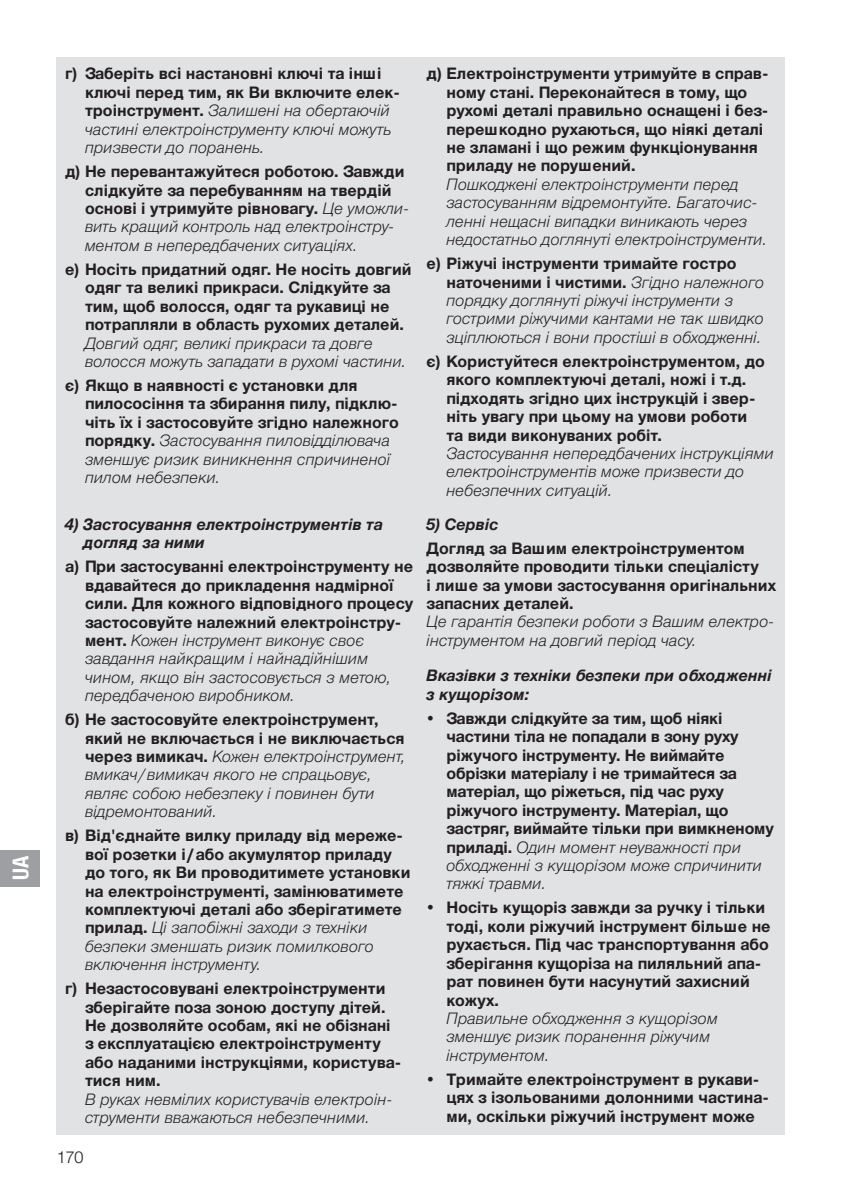
<style>
.page{position:relative;width:842px;height:1191px;background:#fff}
.page>*{position:absolute;margin:0;border:0;box-sizing:border-box;transform-origin:0 0}
.t1{font:700 22px "Gardena Sans Cond";color:#fff}
.t2{font:700 16px/18.4px "Gardena Sans";color:#231f20}
.t3{font:italic 16px/18.4px "Gardena Sans";color:#231f20}
.t4{font:italic 700 16px/18.4px "Gardena Sans";color:#231f20}
.t5{font:16px "Gardena Sans";color:#231f20}
.s1{font-weight:400;font-style:italic}
.s2{font-weight:700;font-style:normal}
</style>
<div class="page">
<div style="left:57px;top:57px;width:728px;height:1077px;background:#e1e2e4"></div>
<div style="left:0;top:850px;width:40px;height:36px;background:#9d9fa2"></div>
<h1 class="t1" style="left:5px;top:880px;width:26px;rotate:-90deg">UA</h1>
<p class="t2" style="left:85px;top:64px;width:316px;text-indent:-20px">г) Заберіть всі настановні ключі та інші ключі перед тим, як Ви включите елек&shy;троінструмент. <span class="s1">Залишені на обертаючій частині електроінструменту ключі можуть призвести до поранень.</span></p>
<p class="t2" style="left:85px;top:161px;width:326px;text-indent:-20px">д) Не перевантажуйтеся роботою. Завжди слідкуйте за перебуванням на твердій основі і утримуйте рівновагу. <span class="s1">Це уможли&shy;вить кращий контроль над електроінстру&shy;ментом в непередбачених ситуаціях.</span></p>
<p class="t2" style="left:85px;top:259px;width:328px;text-indent:-20px">е) Носіть придатний одяг. Не носіть довгий одяг та великі прикраси. Слідкуйте за тим, щоб волосся, одяг та рукавиці не потрапляли в область рухомих деталей.</p>
<p class="t3" style="left:85px;top:333px;width:323px">Довгий одяг, великі прикраси та довге волосся можуть западати в рухомі частини.</p>
<p class="t2" style="left:85px;top:375px;width:315px;text-indent:-20px">є) Якщо в наявності є установки для пилососіння та збирання пилу, підклю&shy;чіть їх і застосовуйте згідно належного порядку. <span class="s1">Застосування пиловідділювача зменшує ризик виникнення спричиненої пилом небезпеки.</span></p>
<p class="t4" style="left:83px;top:514px;width:301px;text-indent:-18px">4) Застосування електроінструментів та догляд за ними</p>
<p class="t2" style="left:85px;top:556px;width:330px;text-indent:-20px">a) При застосуванні електроінструменту не вдавайтеся до прикладення надмірної сили. Для кожного відповідного процесу застосовуйте належний електроінстру&shy;мент. <span class="s1">Кожен інструмент виконує своє завдання найкращим і найнадійнішим чином, якщо він застосовується з метою, передбаченою виробником.</span></p>
<p class="t3" style="left:85px;top:709px;width:322px;text-indent:-20px"><span class="s2">б) Не застосовуйте електроінструмент, який не включається і не виключається через вимикач.</span> Кожен електроінструмент, вмикач/вимикач якого не спрацьовує, являє собою небезпеку і повинен бути відремонтований.</p>
<p class="t2" style="left:85px;top:825px;width:327px;text-indent:-20px">в) Від'єднайте вилку приладу від мереже&shy;вої розетки і/або акумулятор приладу до того, як Ви проводитимете установки на електроінструменті, замінюватимете комплектуючі деталі або зберігатимете прилад. <span class="s1">Ці запобіжні заходи з техніки безпеки зменшать ризик помилкового включення інструменту.</span></p>
<p class="t2" style="left:85px;top:978px;width:318px;text-indent:-20px">г) Незастосовувані електроінструменти зберігайте поза зоною доступу дітей.<br>Не дозволяйте особам, які не обізнані з експлуатацією електроінструменту або наданими інструкціями, користува&shy;тися ним.</p>
<p class="t3" style="left:85px;top:1089px;width:309px">В руках невмілих користувачів електроін&shy;струменти вважаються небезпечними.</p>
<p class="t5" style="left:57px;top:1145px;width:28px">170</p>
<p class="t2" style="left:446px;top:64px;width:323px;text-indent:-20px">д) Електроінструменти утримуйте в справ&shy;ному стані. Переконайтеся в тому, що рухомі деталі правильно оснащені і без&shy;перешкодно рухаються, що ніякі деталі не зламані і що режим функціонування приладу не порушений.</p>
<p class="t3" style="left:446px;top:174px;width:322px">Пошкоджені електроінструменти перед застосуванням відремонтуйте. Багаточис&shy;ленні нещасні випадки виникають через недостатньо доглянуті електроінструменти.</p>
<p class="t3" style="left:446px;top:253px;width:319px;text-indent:-20px"><span class="s2">е) Ріжучі інструменти тримайте гостро наточеними і чистими.</span> Згідно належного порядку доглянуті ріжучі інструменти з гострими ріжучими кантами не так швидко зціплюються і вони простіші в обходженні.</p>
<p class="t2" style="left:446px;top:351px;width:320px;text-indent:-20px">є) Користуйтеся електроінструментом, до якого комплектуючі деталі, ножі і т.д. підходять згідно цих інструкцій і звер&shy;ніть увагу при цьому на умови роботи та види виконуваних робіт.</p>
<p class="t3" style="left:446px;top:443px;width:329px">Застосування непередбачених інструкціями електроінструментів може призвести до небезпечних ситуацій.</p>
<p class="t4" style="left:427px;top:514px;width:73px">5) Сервіс</p>
<p class="t2" style="left:427px;top:538px;width:351px">Догляд за Вашим електроінструментом дозволяйте проводити тільки спеціалісту<br>і лише за умови застосування оригінальних запасних деталей.</p>
<p class="t3" style="left:427px;top:612px;width:349px">Це гарантія безпеки роботи з Вашим електро&shy;інструментом на довгий період часу.</p>
<p class="t4" style="left:427px;top:665px;width:347px">Вказівки з техніки безпеки при обходженні з кущорізом:</p>
<p class="t2" style="left:446px;top:708px;width:329px;text-indent:-20px">• Завжди слідкуйте за тим, щоб ніякі частини тіла не попадали в зону руху ріжучого інструменту. Не виймайте обрізки матеріалу і не тримайтеся за матеріал, що ріжеться, під час руху ріжучого інструменту. Матеріал, що застряг, виймайте тільки при вимкненому приладі. <span class="s1">Один момент неуважності при обходженні з кущорізом може спричинити тяжкі травми.</span></p>
<p class="t2" style="left:446px;top:897px;width:326px;text-indent:-20px">• Носіть кущоріз завжди за ручку і тільки тоді, коли ріжучий інструмент більше не рухається. Під час транспортування або зберігання кущоріза на пиляльний апа&shy;рат повинен бути насунутий захисний кожух.</p>
<p class="t3" style="left:446px;top:1008px;width:273px">Правильне обходження з кущорізом зменшує ризик поранення ріжучим інструментом.</p>
<p class="t2" style="left:446px;top:1069px;width:324px;text-indent:-20px">• Тримайте електроінструмент в рукави&shy;цях з ізольованими долонними частина&shy;ми, оскільки ріжучий інструмент може</p>
</div>
